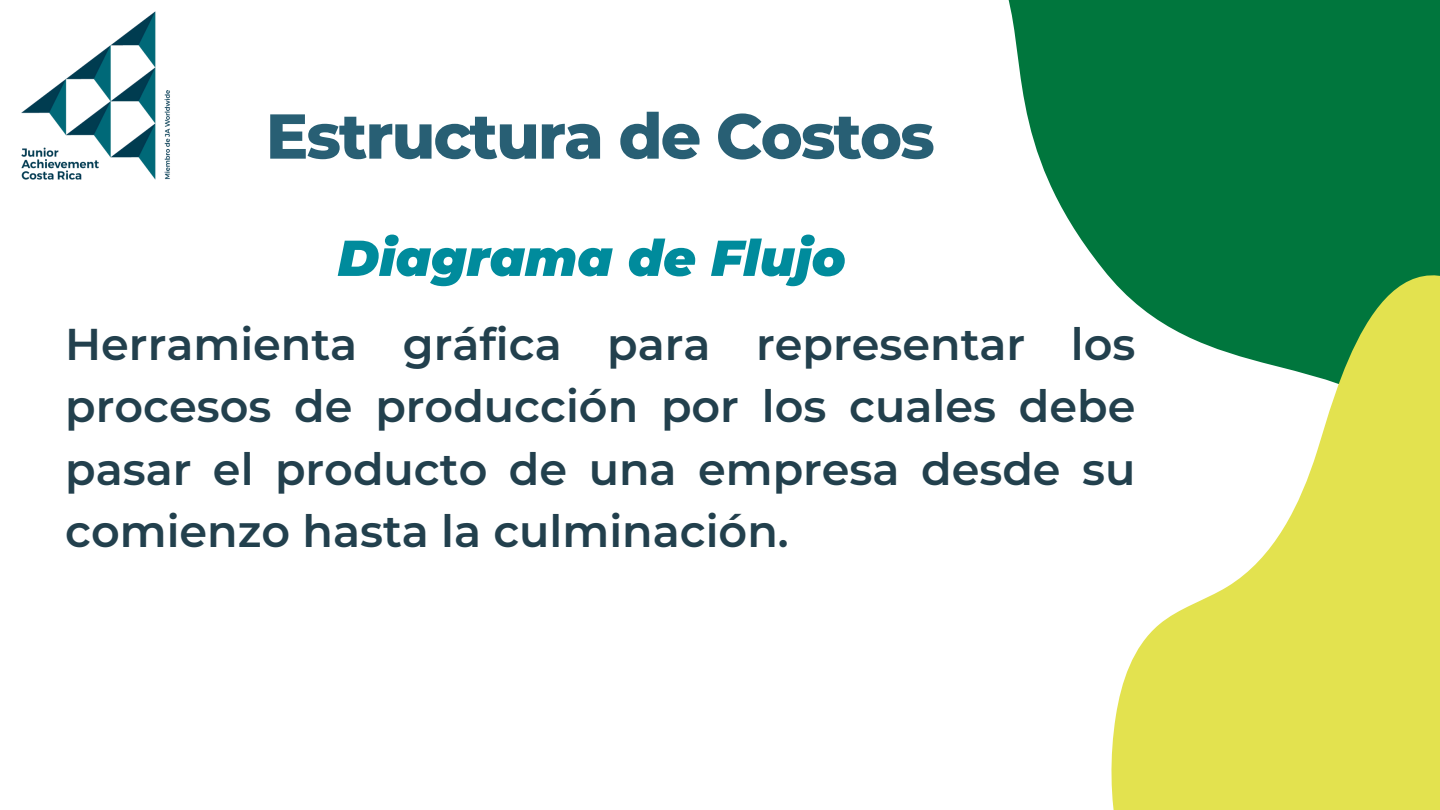
<style>
.page{position:relative;width:1440px;height:810px;background:#fff}
.page>*{position:absolute;margin:0;border:0;box-sizing:border-box;transform-origin:0 0}
.t1{font:800 63.3px "Montserrat";letter-spacing:-.03em;color:#285f74}
.t2{font:italic 900 50.4px "Montserrat";color:#008b9c}
.t3{font:600 44.6px/62.2px "Montserrat";color:#22404d;text-align:justify}
</style>
<div class="page">
<svg style="left:1008px;top:0;width:432px;height:277px;background:#17824e"></svg>
<img style="left:21px;top:11px;width:149px;height:169px">
<svg style="left:1109px;top:228px;width:331px;height:582px;fill:#e3e24f"></svg>
<p class="t1" style="left:266px;top:97px;width:671px">Estructura de Costos</p>
<h1 class="t2" style="left:338px;top:227px;width:510px">Diagrama de Flujo</h1>
<h2 class="t3" style="left:65px;top:313px;width:1072px">Herramienta gráfica para representar los procesos de producción por los cuales debe pasar el producto de una empresa desde su comienzo hasta la culminación.</h2>
</div>
